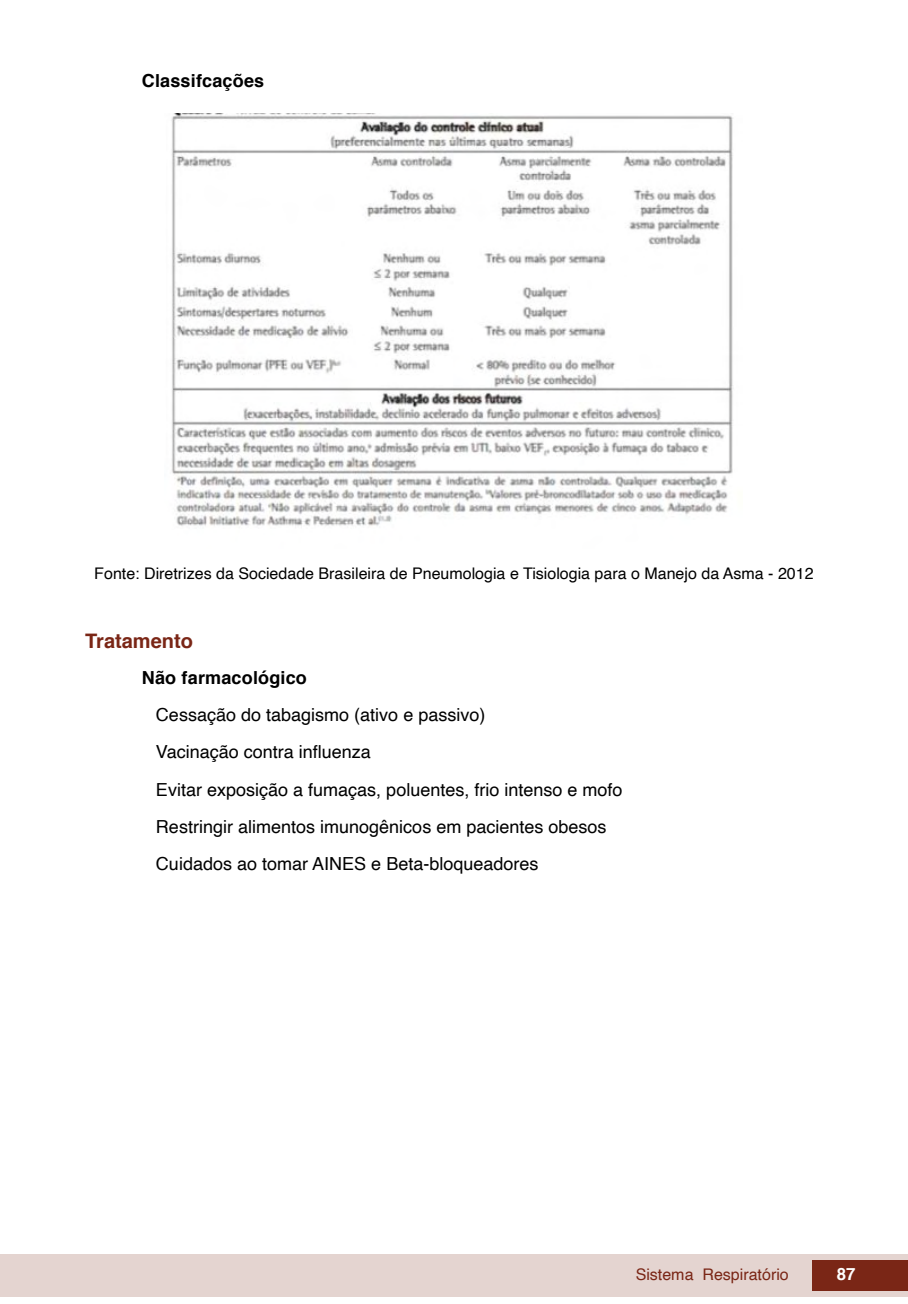
<style>
.page{position:relative;width:908px;height:1304px;background:#fff}
.page>*{position:absolute;margin:0;border:0;box-sizing:border-box;transform-origin:0 0}
.Subtitulo{font:700 20px "Helvetica";color:#7a2616}
.lista_simples{font:18px "Helvetica";color:#000}
.txt{font:700 18px "Helvetica";letter-spacing:.01em;color:#000}
.t1{font:700 16.8px "Helvetica";color:#fff}
.imagens_graf_tab{font:16px "Helvetica";color:#000}
.t2{font:16px "Helvetica";color:#7a2616}
</style>
<div class="page">
<div style="left:0;top:1254px;width:906px;height:43px;background:#e4d4d0"></div>
<div style="left:812px;top:1261px;width:95px;height:30px;background:#7a2616"></div>
<img style="left:171px;top:113px;width:562px;height:413px">
<p class="txt" style="left:142px;top:66px;width:124px">Classifcações</p>
<p class="imagens_graf_tab" style="left:94px;top:561px;width:720px">Fonte: Diretrizes da Sociedade Brasileira de Pneumologia e Tisiologia para o Manejo da Asma - 2012</p>
<p class="Subtitulo" style="left:85px;top:625px;width:109px">Tratamento</p>
<p class="txt" style="left:142px;top:663px;width:166px">Não farmacológico</p>
<p class="lista_simples" style="left:156px;top:701px;width:331px">Cessação do tabagismo (ativo e passivo)</p>
<p class="lista_simples" style="left:156px;top:738px;width:216px">Vacinação contra influenza</p>
<p class="lista_simples" style="left:156px;top:775px;width:468px">Evitar exposição a fumaças, poluentes, frio intenso e mofo</p>
<p class="lista_simples" style="left:156px;top:813px;width:452px">Restringir alimentos imunogênicos em pacientes obesos</p>
<p class="lista_simples" style="left:156px;top:850px;width:384px">Cuidados ao tomar AINES e Beta-bloqueadores</p>
<p class="t2" style="left:635px;top:1262px;width:154px">Sistema Respiratório</p>
<p class="t1" style="left:836px;top:1261px;width:20px">87</p>
</div>
